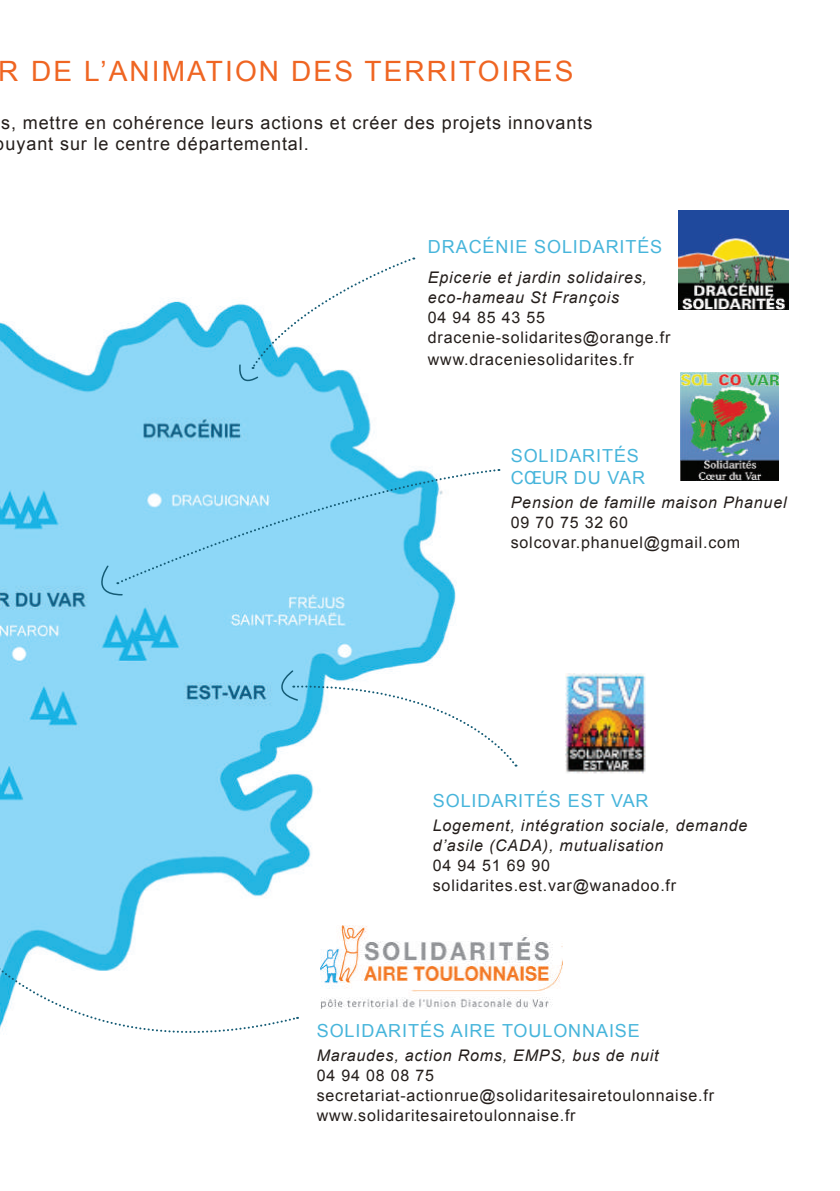
<style>
.page{position:relative;width:840px;height:1191px;background:#fff}
.page>*{position:absolute;margin:0;border:0;box-sizing:border-box;transform-origin:0 0}
.t1{font:28px "Arial";letter-spacing:.075em;color:#ef6522}
.t2{font:18px/21.6px "Arial";letter-spacing:.05em;color:#241e1b}
.t3{font:18px/21.6px "Arial";letter-spacing:.05em;color:#47b5db}
.t4{font:16px/20px "Arial";letter-spacing:.05em;color:#241e1b}
.t5{font:italic 16px/20px "Arial";letter-spacing:.05em;color:#241e1b}
</style>
<div class="page">
<img style="left:0;top:299px;width:479px;height:720px">
<img style="left:320px;top:925px;width:242px;height:83px">
<svg style="left:237px;top:257px;width:177px;height:132px"></svg>
<svg style="left:116px;top:468px;width:380px;height:117px"></svg>
<svg style="left:0;top:939px;width:298px;height:94px"></svg>
<svg style="left:88px;top:565px;width:35px;height:31px"></svg>
<svg style="left:266px;top:669px;width:250px;height:97px"></svg>
<img style="left:678px;top:211px;width:110px;height:99px">
<img style="left:680px;top:372px;width:97px;height:108px">
<img style="left:565px;top:673px;width:81px;height:101px">
<h1 class="t1" style="left:-90px;top:53px;width:11px">r</h1>
<h1 class="t1" style="left:31px;top:53px;width:95px">de l’ani</h1>
<h1 class="t1" style="left:162px;top:53px;width:81px">mation</h1>
<h1 class="t1" style="left:291px;top:53px;width:111px">des terri</h1>
<h1 class="t1" style="left:459px;top:53px;width:38px">toire</h1>
<h1 class="t1" style="left:554px;top:53px;width:20px">s</h1>
<p class="t2" style="left:1px;top:112px;width:592px">s, mettre en cohérence leurs actions et créer des projets innovants uyant sur le centre départemental.</p>
<p class="t3" style="left:427px;top:236px;width:27px">Dracénie</p>
<p class="t3" style="left:534px;top:236px;width:12px">Solidari</p>
<p class="t3" style="left:625px;top:236px;width:38px">tés</p>
<p class="t5" style="left:427px;top:268px;width:220px">Epicerie et jardin solidaires, eco-hameau St François</p>
<p class="t4" style="left:427px;top:308px;width:244px">04 94 85 43 55 dracenie-solidarites@orange.fr</p>
<p class="t4" style="left:427px;top:349px;width:207px">www.draceniesolidarites.fr</p>
<p class="t3" style="left:510px;top:445px;width:130px;text-indent:91px">tés<br>Cœur Du var</p>
<p class="t5" style="left:510px;top:492px;width:277px">Pension de famille maison Phanuel</p>
<p class="t4" style="left:510px;top:512px;width:231px">09 70 75 32 60 solcovar.phanuel@gmail.com</p>
<p class="t3" style="left:510px;top:445px;width:12px">Solidari</p>
<p class="t3" style="left:432px;top:790px;width:12px">Solidari</p>
<p class="t3" style="left:524px;top:790px;width:101px">tés EST var</p>
<p class="t5" style="left:432px;top:815px;width:316px">Logement, intégration sociale, demande d’asile (CADA), mutualisation</p>
<p class="t4" style="left:432px;top:855px;width:245px">04 94 51 69 90 solidarites.est.var@wanadoo.fr</p>
<p class="t3" style="left:316px;top:1020px;width:12px">Solidari</p>
<p class="t3" style="left:408px;top:1020px;width:55px">tés aire</p>
<p class="t3" style="left:501px;top:1020px;width:25px">toulonnai</p>
<p class="t3" style="left:614px;top:1020px;width:24px">se</p>
<p class="t5" style="left:316px;top:1045px;width:343px">Maraudes, action Roms, EMPS, bus de nuit</p>
<p class="t4" style="left:316px;top:1065px;width:398px">04 94 08 08 75 secretariat-actionrue@solidaritesairetoulonnaise.fr www.solidaritesairetoulonnaise.fr</p>
</div>
